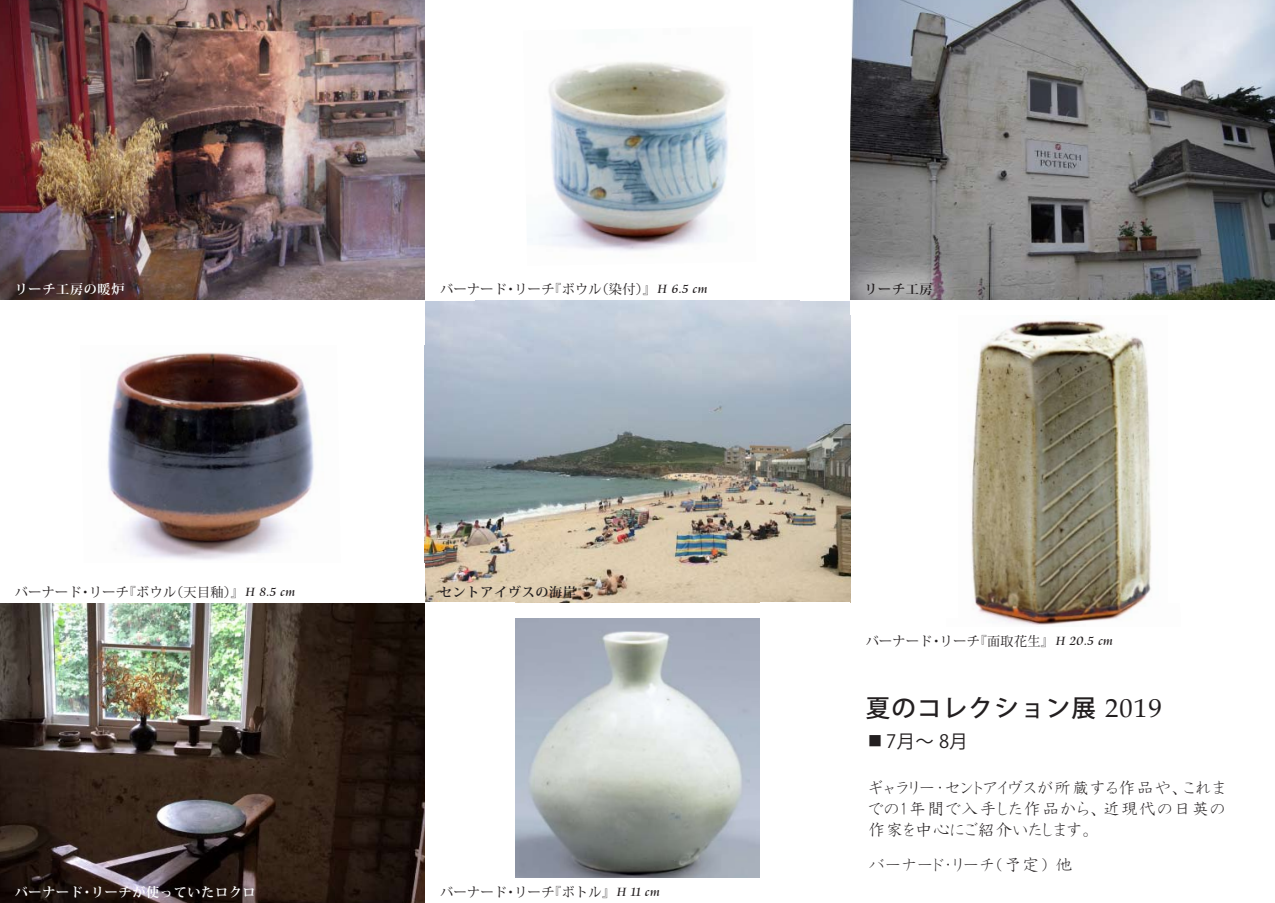
<style>
.page{position:relative;width:1275px;height:903px;background:#fff}
.page>*{position:absolute;margin:0;border:0;box-sizing:border-box;transform-origin:0 0}
.t1{font:500 24.5px "Koz Go Pro";letter-spacing:.05em;color:#231f20}
.t2{font:18.38px "Koz Go Pro";color:#231f20}
.t3{font:17.5px/21px "HGP Kyokashotai";letter-spacing:.025em;color:#231f20;text-align:justify}
.t4{font:13.12px "Koz Min Pro";letter-spacing:.025em;color:#231f20}
.t5{font:700 13.12px "Koz Min Pro";letter-spacing:.05em;color:#fff}
.t6{font:700 13.12px "Koz Min Pro";letter-spacing:.05em;color:#231f20}
.s1{font-family:"Cataneo BT"}
.s2{font-family:"Book Antiqua";font-weight:400;font-size:26.25px}
.s3{font-size:14px}
</style>
<div class="page">
<img style="left:971px;top:320px;width:181px;height:305px">
<img style="left:850px;top:0;width:425px;height:300px">
<img style="left:0;top:0;width:425px;height:300px">
<img style="left:0;top:603px;width:425px;height:300px">
<img style="left:515px;top:618px;width:245px;height:260px">
<img style="left:539px;top:61px;width:191px;height:190px">
<img style="left:107px;top:352px;width:207px;height:208px">
<img style="left:424px;top:300px;width:427px;height:303px">
<img style="left:789px;top:217px;width:217px;height:142px">
<p class="t5" style="left:15px;top:279px;width:111px">リーチ工房の暖炉</p>
<p class="t6" style="left:864px;top:279px;width:70px">リーチ工房</p>
<p class="t4" style="left:440px;top:280px;width:269px">バーナード・リーチ『ボウル（染付）』 <span class="s1">H 6.5 cm</span></p>
<p class="t4" style="left:15px;top:582px;width:282px">バーナード・リーチ『ボウル（天目釉）』 <span class="s1">H 8.5 cm</span></p>
<p class="t5" style="left:15px;top:882px;width:242px">バーナード・リーチが使っていたロクロ</p>
<p class="t6" style="left:439px;top:582px;width:139px">セントアイヴスの海岸</p>
<p class="t4" style="left:440px;top:883px;width:221px">バーナード・リーチ『ボトル』 <span class="s1">H 11 cm</span></p>
<p class="t4" style="left:866px;top:632px;width:249px">バーナード・リーチ『面取花生』 <span class="s1">H 20.5 cm</span></p>
<h1 class="t1" style="left:866px;top:692px;width:297px">夏のコレクション展 <span class="s2">2019</span></h1>
<h2 class="t2" style="left:868px;top:729px;width:101px"><span class="s3">■</span> 7月～ 8月</h2>
<h3 class="t3" style="left:868px;top:777px;width:359px">ギャラリー・セントアイヴスが所蔵する作品や、これまでの1年間で入手した作品から、近現代の日英の作家を中心にご紹介いたします。</h3>
<h3 class="t3" style="left:868px;top:854px;width:206px">バーナード・リーチ（予定） 他</h3>
</div>
